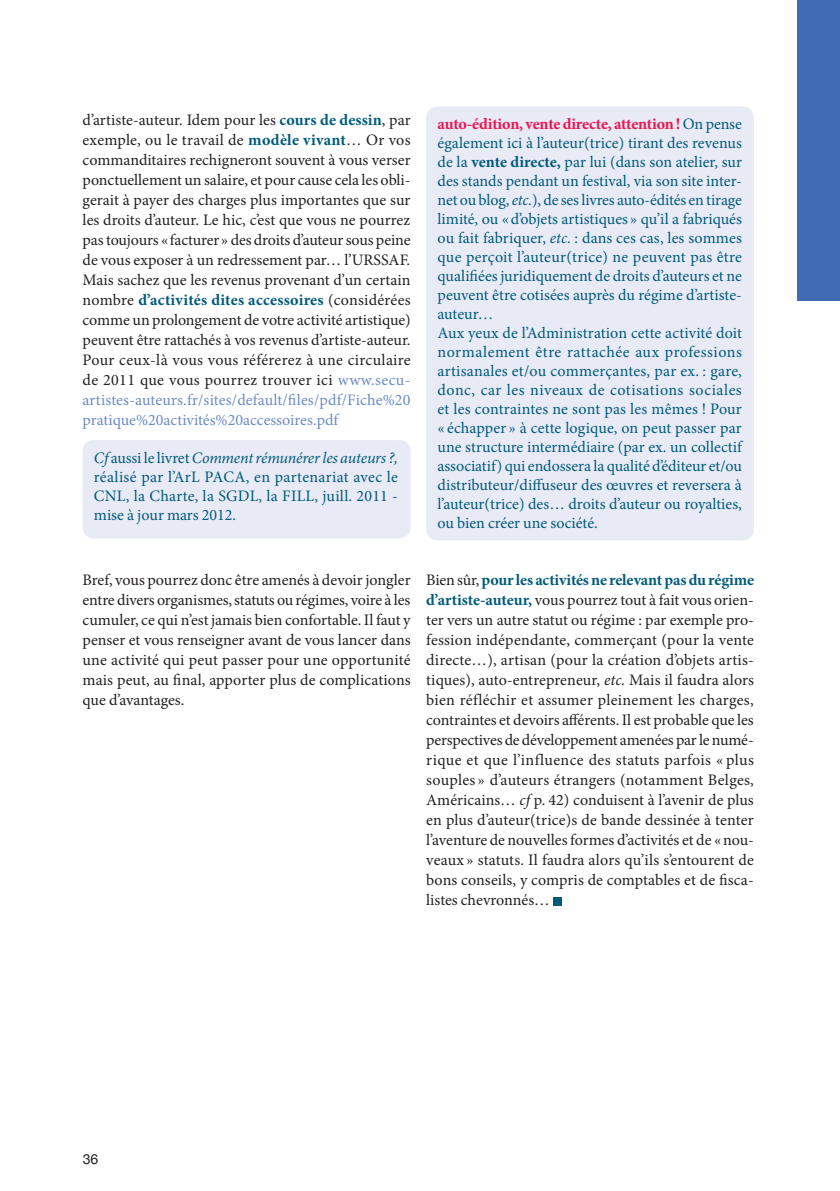
<style>
.page{position:relative;width:840px;height:1191px;background:#fff}
.page>*{position:absolute;margin:0;border:0;box-sizing:border-box;transform-origin:0 0}
.t1{font:16px/20px "Minion Pro";color:#231f20;text-align:justify}
.t2{font:16px/19px "Minion Pro";color:#015a7c;text-align:justify}
.t3{font:14px "Helvetica Neue";color:#231f20}
.s1{font-weight:700;color:#015a7c}
.s2{color:#6c8bc6}
.s3{font-style:italic}
.s4{font-weight:700;color:#ed1450}
.s5{font-weight:700}
</style>
<div class="page">
<hr style="left:839px;top:0;width:1px;height:227px;background:#6c8bc6">
<div style="left:797px;top:0;width:42px;height:300px;background:#406ab4"></div>
<div style="left:82px;top:440px;width:328px;height:98px;background:#e8eaf5;border-radius:11px"></div>
<div style="left:426px;top:106px;width:327px;height:434px;background:#e8eaf5;border-radius:11px"></div>
<div style="left:552px;top:897px;width:9px;height:8px;background:#015a7c"></div>
<p class="t1" style="left:82px;top:110px;width:329px">d’artiste-auteur. Idem pour les <span class="s1">cours de dessin</span>, par exemple, ou le travail de <span class="s1">modèle vivant</span>… Or vos commanditaires rechigneront souvent à vous verser ponctuellement un salaire, et pour cause cela les obli&shy;gerait à payer des charges plus importantes que sur les droits d’auteur. Le hic, c’est que vous ne pourrez pas toujours «facturer» des droits d’auteur sous peine de vous exposer à un redressement par… l’URSSAF.</p>
<p class="t1" style="left:82px;top:270px;width:329px">Mais sachez que les revenus provenant d’un certain nombre <span class="s1">d’activités dites accessoires</span> (considérées comme un prolongement de votre activité artistique) peuvent être rattachés à vos revenus d’artiste-auteur.<br>Pour ceux-là vous vous référerez à une circulaire de 2011 que vous pourrez trouver ici <span class="s2">www.secu&shy;artistes-auteurs.fr/sites/default/files/pdf/Fiche%20 pratique%20activités%20accessoires.pdf</span></p>
<p class="t2" style="left:94px;top:448px;width:305px"><span class="s3">Cf</span> aussi le livret <span class="s3">Comment rémunérer les auteurs ?, </span>réalisé par l’ArL PACA, en partenariat avec le CNL, la Charte, la SGDL, la FILL, juill. 2011 - mise à jour mars 2012.</p>
<p class="t2" style="left:437px;top:115px;width:306px;text-align:left"><span class="s4">auto-édition, vente directe, attention!</span> On pense également ici à l’auteur(trice) tirant des revenus de la <span class="s5">vente directe,</span> par lui (dans son atelier, sur des stands pendant un festival, via son site inter&shy;net ou blog, <span class="s3">etc.</span>), de ses livres auto-édités en tirage limité, ou «d’objets artistiques » qu’il a fabriqués ou fait fabriquer, <span class="s3">etc.</span> : dans ces cas, les sommes que perçoit l’auteur(trice) ne peuvent pas être qualifiées juridiquement de droits d’auteurs et ne peuvent être cotisées auprès du régime d’artiste&shy;auteur…<br>Aux yeux de l’Administration cette activité doit normalement être rattachée aux professions artisanales et/ou commerçantes, par ex. : gare, donc, car les niveaux de cotisations sociales et les contraintes ne sont pas les mêmes ! Pour « échapper » à cette logique, on peut passer par une structure intermédiaire (par ex. un collectif associatif) qui endossera la qualité d’éditeur et/ou distributeur/diffuseur des œuvres et reversera à l’auteur(trice) des… droits d’auteur ou royalties, ou bien créer une société.</p>
<p class="t1" style="left:82px;top:570px;width:329px">Bref, vous pourrez donc être amenés à devoir jongler entre divers organismes, statuts ou régimes, voire à les cumuler, ce qui n’est jamais bien confortable. Il faut y penser et vous renseigner avant de vous lancer dans une activité qui peut passer pour une opportunité mais peut, au final, apporter plus de complications que d’avantages.</p>
<p class="t1" style="left:426px;top:570px;width:329px">Bien sûr, <span class="s1">pour les activités ne relevant pas du régime d’artiste-auteur,</span> vous pourrez tout à fait vous orien&shy;ter vers un autre statut ou régime : par exemple pro&shy;fession indépendante, commerçant (pour la vente directe…), artisan (pour la création d’objets artis&shy;tiques), auto-entrepreneur, <span class="s3">etc.</span> Mais il faudra alors bien réfléchir et assumer pleinement les charges, contraintes et devoirs afférents. Il est probable que les perspectives de développement amenées par le numé&shy;rique et que l’influence des statuts parfois « plus souples » d’auteurs étrangers (notamment Belges, Américains… <span class="s3">cf</span> p. 42) conduisent à l’avenir de plus en plus d’auteur(trice)s de bande dessinée à tenter l’aventure de nouvelles formes d’activités et de «nou&shy;veaux » statuts. Il faudra alors qu’ils s’entourent de bons conseils, y compris de comptables et de fisca&shy;listes chevronnés…</p>
<p class="t3" style="left:83px;top:1147px;width:17px">36</p>
</div>
